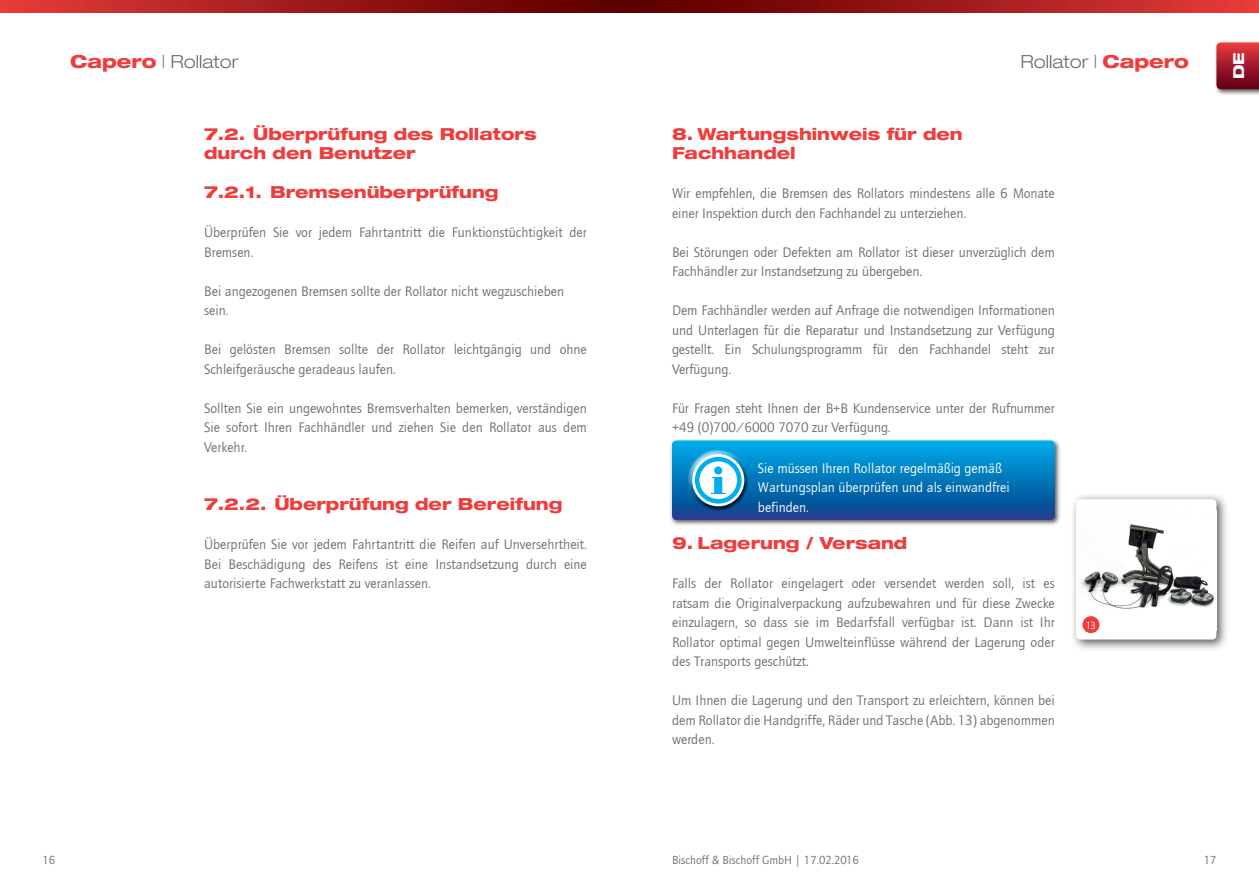
<style>
.page{position:relative;width:1259px;height:893px;background:#fff}
.page>*{position:absolute;margin:0;border:0;box-sizing:border-box;transform-origin:0 0}
.t1{font:300 18px "Helve Neu Lig Ext";color:#6c6d70}
.t2{font:800 16.5px/19.5px "Helve Neu Hea Ext";color:#ee3d3c}
.t3{font:800 15px "Helve Neu Hea Ext";color:#fff}
.t4{font:14.25px/19.5px "Quay Sans";color:#6c6d70}
.t5{font:14.25px/19.5px "Quay Sans";color:#fff}
.t6{font:12px "Quay Sans";color:#6c6d70}
.t7{font:10.5px "Quay Sans";color:#fff}
.s1{font-family:"Helve Neu Hea Ext";font-weight:800;color:#ee3d3c}
</style>
<div class="page">
<svg style="left:0;top:0;width:629px;height:12px;background:#9e1a1a"></svg>
<svg style="left:629px;top:0;width:630px;height:12px;background:#9e1a1a"></svg>
<div style="left:1213px;top:40px;width:46px;height:56px;background:#231f20;opacity:.75"></div>
<svg style="left:1216px;top:43px;width:43px;height:46px;background:#a31c2c"></svg>
<div style="left:1070px;top:493px;width:158px;height:158px;background:#231f20;opacity:.75"></div>
<div style="left:1076px;top:499px;width:140px;height:140px;background:#fff;border-radius:4px"></div>
<img style="left:1081px;top:524px;width:133px;height:106px">
<div style="left:1082px;top:616px;width:17px;height:17px;background:#ee3d3c;border-radius:50%"></div>
<div style="left:669px;top:438px;width:392px;height:88px;background:#231f20;opacity:.75"></div>
<svg style="left:672px;top:441px;width:382px;height:79px;background:#117cbd"></svg>
<div style="left:714px;top:466px;width:8px;height:9px;background:#00aeef;border-radius:50%"></div>
<p class="t1" style="left:70px;top:50px;width:170px"><span class="s1">Capero</span> | Rollator</p>
<p class="t1" style="left:1020px;top:50px;width:170px">Rollator | <span class="s1">Capero</span></p>
<p class="t2" style="left:204px;top:123px;width:334px">7.2. Überprüfung des Rollators durch den Benutzer</p>
<p class="t2" style="left:204px;top:182px;width:296px">7.2.1. Bremsenüberprüfung</p>
<p class="t4" style="left:204px;top:223px;width:384px">Überprüfen Sie vor jedem Fahrtantritt die Funktionstüchtigkeit der<br>Bremsen.</p>
<p class="t4" style="left:204px;top:281px;width:361px">Bei angezogenen Bremsen sollte der Rollator nicht wegzuschieben sein.</p>
<p class="t4" style="left:204px;top:340px;width:384px">Bei gelösten Bremsen sollte der Rollator leichtgängig und ohne<br>Schleifgeräusche geradeaus laufen.</p>
<p class="t4" style="left:204px;top:398px;width:384px;text-align:justify">Sollten Sie ein ungewohntes Bremsverhalten bemerken, verständigen Sie sofort Ihren Fachhändler und ziehen Sie den Rollator aus dem Verkehr.</p>
<p class="t2" style="left:204px;top:494px;width:360px">7.2.2. Überprüfung der Bereifung</p>
<p class="t4" style="left:204px;top:535px;width:384px;text-align:justify">Überprüfen Sie vor jedem Fahrtantritt die Reifen auf Unversehrtheit.<br>Bei Beschädigung des Reifens ist eine Instandsetzung durch eine autorisierte Fachwerkstatt zu veranlassen.</p>
<p class="t2" style="left:672px;top:123px;width:292px">8. Wartungshinweis für den<br>Fachhandel</p>
<p class="t4" style="left:672px;top:184px;width:384px">Wir empfehlen, die Bremsen des Rollators mindestens alle 6 Monate einer Inspektion durch den Fachhandel zu unterziehen.</p>
<p class="t4" style="left:672px;top:242px;width:384px">Bei Störungen oder Defekten am Rollator ist dieser unverzüglich dem<br>Fachhändler zur Instandsetzung zu übergeben.</p>
<p class="t4" style="left:672px;top:301px;width:384px;text-align:justify">Dem Fachhändler werden auf Anfrage die notwendigen Informationen und Unterlagen für die Reparatur und Instandsetzung zur Verfügung gestellt. Ein Schulungsprogramm für den Fachhandel steht zur Verfügung.</p>
<p class="t4" style="left:672px;top:398px;width:384px">Für Fragen steht Ihnen der B+B Kundenservice unter der Rufnummer +49 (0)700/6000 7070 zur Verfügung.</p>
<p class="t5" style="left:758px;top:459px;width:253px">Sie müssen Ihren Rollator regelmäßig gemäß<br>Wartungsplan überprüfen und als einwandfrei befinden.</p>
<p class="t2" style="left:672px;top:533px;width:237px">9. Lagerung / Versand</p>
<p class="t4" style="left:672px;top:574px;width:384px;text-align:justify">Falls der Rollator eingelagert oder versendet werden soll, ist es ratsam die Originalverpackung aufzubewahren und für diese Zwecke einzulagern, so dass sie im Bedarfsfall verfügbar ist. Dann ist Ihr Rollator optimal gegen Umwelteinflüsse während der Lagerung oder des Transports geschützt.</p>
<p class="t4" style="left:672px;top:691px;width:384px;text-align:justify">Um Ihnen die Lagerung und den Transport zu erleichtern, können bei dem Rollator die Handgriffe, Räder und Tasche (Abb. 13) abgenommen werden.</p>
<p class="t7" style="left:1086px;top:619px;width:12px">13</p>
<p class="t3" style="left:1229px;top:79px;width:28px;rotate:-90deg">DE</p>
<p class="t6" style="left:672px;top:853px;width:188px">Bischoff &amp; Bischoff GmbH | 17.02.2016</p>
<p class="t6" style="left:43px;top:853px;width:14px">16</p>
<p class="t6" style="left:1203px;top:853px;width:14px">17</p>
</div>
